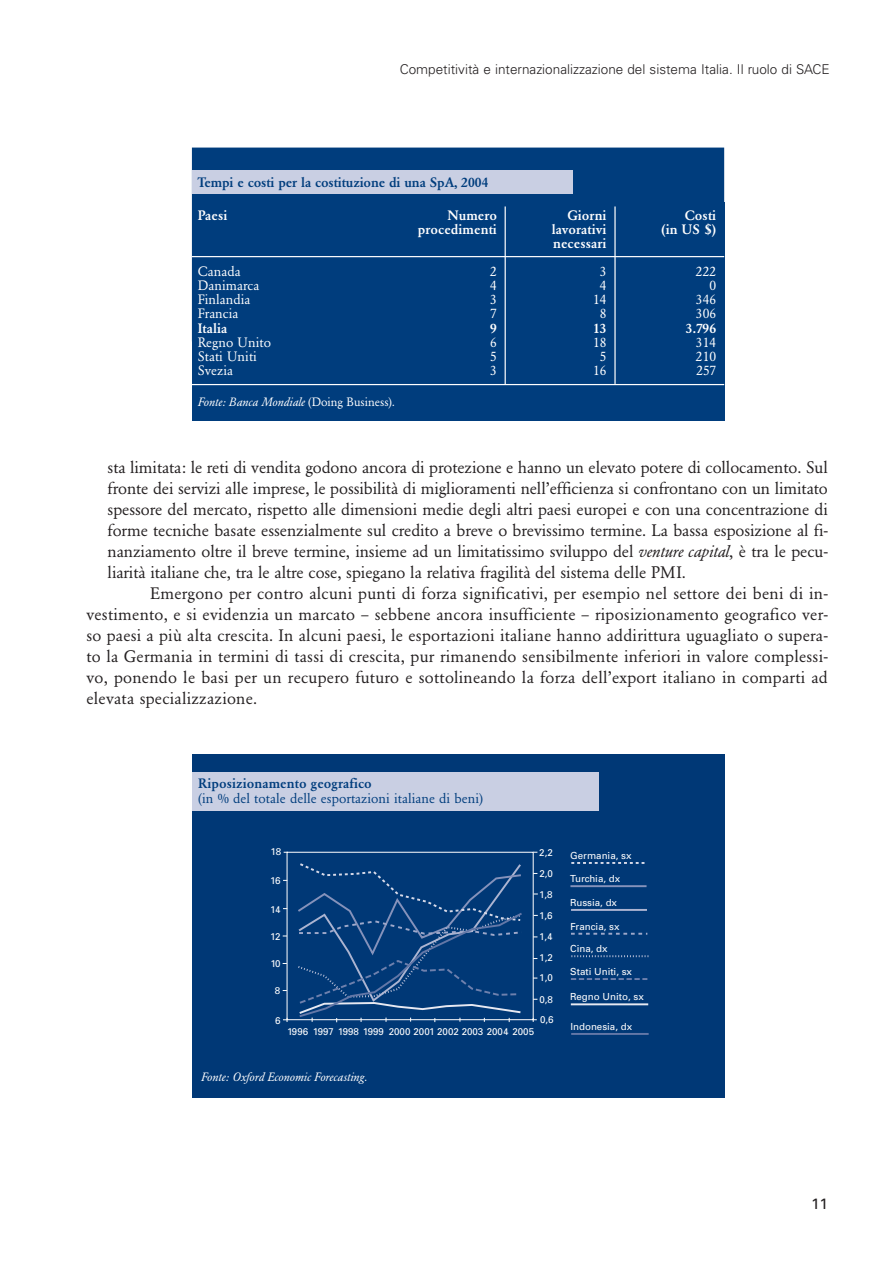
<style>
.page{position:relative;width:893px;height:1263px;background:#fff}
.page>*{position:absolute;margin:0;border:0;box-sizing:border-box;transform-origin:0 0}
.t1{font:16.5px/21px "Garamond BE";letter-spacing:.015em;color:#231f20;text-align:justify}
.t2{font:15px "Univers";color:#231f20}
.t3{font:13.5px "Garamond BE";letter-spacing:.005em;color:#fff}
.t4{font:500 13.5px "Garamond BE";letter-spacing:.005em;color:#fff}
.t5{font:500 13.5px "Garamond BE";letter-spacing:-.01em;color:#003d7d}
.t6{font:300 13.5px "Univers";color:#231f20}
.t7{font:13.5px "Garamond BE";letter-spacing:.005em;color:#003d7d}
.t8{font:italic 12px "Garamond BE";color:#fff}
.t9{font:9.75px/20.4px "Univers";color:#fff}
.s1{font-style:normal}
.s2{font-style:italic}
</style>
<div class="page">
<div style="left:192px;top:754px;width:532px;height:344px;background:#003876"></div>
<svg style="left:532px;top:1018px;width:4px;height:4px"></svg>
<svg style="left:283px;top:1018px;width:4px;height:4px"></svg>
<svg style="left:296px;top:862px;width:228px;height:160px;background:#0e427d"></svg>
<svg style="left:571px;top:978px;width:76px;height:2px"></svg>
<hr style="left:570px;top:885px;width:76px;height:2px;background:#8592bb">
<hr style="left:571px;top:1033px;width:77px;height:2px;background:#6377a7">
<hr style="left:571px;top:909px;width:76px;height:2px;background:#acb4d1">
<hr style="left:571px;top:1003px;width:77px;height:2px;background:#e7e9f2">
<svg style="left:571px;top:955px;width:78px;height:2px"></svg>
<svg style="left:571px;top:933px;width:76px;height:2px"></svg>
<svg style="left:571px;top:862px;width:76px;height:2px"></svg>
<div style="left:192px;top:772px;width:407px;height:39px;background:#c9cfe3"></div>
<div style="left:193px;top:148px;width:530px;height:193px;background:#003d7d"></div>
<div style="left:192px;top:202px;width:532px;height:219px;background:#003d7d"></div>
<hr style="left:614px;top:206px;width:1px;height:178px;background:#fff">
<hr style="left:504px;top:206px;width:2px;height:178px;background:#fff">
<div style="left:192px;top:170px;width:380px;height:24px;background:#c9cfe3"></div>
<hr style="left:192px;top:256px;width:532px;height:1px;background:#fff">
<hr style="left:192px;top:384px;width:532px;height:1px;background:#fff">
<p class="t6" style="left:400px;top:65px;width:431px">Competitività e internazionalizzazione del sistema Italia. Il ruolo di SACE</p>
<p class="t5" style="left:197px;top:177px;width:293px">Tempi e costi per la costituzione di una SpA, 2004</p>
<p class="t4" style="left:198px;top:209px;width:31px">Paesi</p>
<p class="t4" style="left:447px;top:209px;width:51px">Numero</p>
<p class="t4" style="left:567px;top:209px;width:41px">Giorni</p>
<p class="t4" style="left:684px;top:209px;width:33px">Costi</p>
<p class="t4" style="left:418px;top:224px;width:80px">procedimenti</p>
<p class="t4" style="left:551px;top:224px;width:56px">lavorativi</p>
<p class="t4" style="left:661px;top:224px;width:56px">(in US $)</p>
<p class="t4" style="left:553px;top:238px;width:55px">necessari</p>
<p class="t3" style="left:198px;top:266px;width:45px">Canada</p>
<p class="t3" style="left:490px;top:266px;width:8px">2</p>
<p class="t3" style="left:600px;top:266px;width:8px">3</p>
<p class="t3" style="left:695px;top:266px;width:22px">222</p>
<p class="t3" style="left:198px;top:280px;width:63px">Danimarca</p>
<p class="t3" style="left:490px;top:280px;width:8px">4</p>
<p class="t3" style="left:600px;top:280px;width:8px">4</p>
<p class="t3" style="left:709px;top:280px;width:8px">0</p>
<p class="t3" style="left:198px;top:294px;width:54px">Finlandia</p>
<p class="t3" style="left:490px;top:294px;width:8px">3</p>
<p class="t3" style="left:593px;top:294px;width:15px">14</p>
<p class="t3" style="left:695px;top:294px;width:22px">346</p>
<p class="t3" style="left:198px;top:308px;width:42px">Francia</p>
<p class="t3" style="left:490px;top:308px;width:8px">7</p>
<p class="t3" style="left:600px;top:308px;width:8px">8</p>
<p class="t3" style="left:695px;top:308px;width:22px">306</p>
<p class="t4" style="left:198px;top:322px;width:31px">Italia</p>
<p class="t4" style="left:490px;top:322px;width:8px">9</p>
<p class="t4" style="left:593px;top:322px;width:15px">13</p>
<p class="t4" style="left:685px;top:322px;width:32px">3.796</p>
<p class="t3" style="left:198px;top:336px;width:75px">Regno Unito</p>
<p class="t3" style="left:490px;top:336px;width:8px">6</p>
<p class="t3" style="left:593px;top:336px;width:15px">18</p>
<p class="t3" style="left:695px;top:336px;width:22px">314</p>
<p class="t3" style="left:198px;top:350px;width:61px">Stati Uniti</p>
<p class="t3" style="left:490px;top:350px;width:8px">5</p>
<p class="t3" style="left:599px;top:350px;width:8px">5</p>
<p class="t3" style="left:695px;top:350px;width:22px">210</p>
<p class="t3" style="left:198px;top:365px;width:37px">Svezia</p>
<p class="t3" style="left:490px;top:365px;width:8px">3</p>
<p class="t3" style="left:593px;top:365px;width:15px">16</p>
<p class="t3" style="left:696px;top:365px;width:21px">257</p>
<p class="t8" style="left:198px;top:397px;width:199px">Fonte: Banca Mondiale <span class="s1">(Doing Business)</span>.</p>
<p class="t1" style="left:108px;top:458px;width:721px">sta limitata: le reti di vendita godono ancora di protezione e hanno un elevato potere di collocamento. Sul fronte dei servizi alle imprese, le possibilità di miglioramenti nell’efficienza si confrontano con un limitato spessore del mercato, rispetto alle dimensioni medie degli altri paesi europei e con una concentrazione di forme tecniche basate essenzialmente sul credito a breve o brevissimo termine. La bassa esposizione al fi&shy;nanziamento oltre il breve termine, insieme ad un limitatissimo sviluppo del <span class="s2">venture capital</span>, è tra le pecu&shy;liarità italiane che, tra le altre cose, spiegano la relativa fragilità del sistema delle PMI.</p>
<p class="t1" style="left:86px;top:584px;width:743px;text-indent:64px">Emergono per contro alcuni punti di forza significativi, per esempio nel settore dei beni di in&shy;vestimento, e si evidenzia un marcato – sebbene ancora insufficiente – riposizionamento geografico ver&shy;so paesi a più alta crescita. In alcuni paesi, le esportazioni italiane hanno addirittura uguagliato o supera&shy;to la Germania in termini di tassi di crescita, pur rimanendo sensibilmente inferiori in valore complessi&shy;vo, ponendo le basi per un recupero futuro e sottolineando la forza dell’export italiano in comparti ad elevata specializzazione.</p>
<p class="t5" style="left:198px;top:778px;width:175px">Riposizionamento geografico</p>
<p class="t7" style="left:198px;top:792px;width:286px">(in % del totale delle esportazioni italiane di beni)</p>
<p class="t9" style="left:270px;top:842px;width:12px">18</p>
<p class="t9" style="left:270px;top:871px;width:12px">16</p>
<p class="t9" style="left:270px;top:900px;width:12px">14</p>
<p class="t9" style="left:270px;top:927px;width:12px">12</p>
<p class="t9" style="left:270px;top:954px;width:12px">10</p>
<p class="t9" style="left:275px;top:982px;width:7px">8</p>
<p class="t9" style="left:275px;top:1011px;width:7px">6</p>
<p class="t9" style="left:539px;top:843px;width:15px">2,2</p>
<p class="t9" style="left:539px;top:864px;width:15px">2,0</p>
<p class="t9" style="left:539px;top:885px;width:15px">1,8</p>
<p class="t9" style="left:539px;top:906px;width:15px">1,6</p>
<p class="t9" style="left:539px;top:927px;width:15px">1,4</p>
<p class="t9" style="left:539px;top:948px;width:15px">1,2<br>1,0</p>
<p class="t9" style="left:539px;top:990px;width:16px">0,8<br>0,6</p>
<p class="t9" style="left:287px;top:1022px;width:248px">1996 1997 1998 1999 2000 2001 2002 2003 2004 2005</p>
<p class="t8" style="left:201px;top:1072px;width:168px">Fonte: Oxford Economic Forecasting.</p>
<p class="t9" style="left:570px;top:846px;width:63px">Germania, sx</p>
<p class="t9" style="left:570px;top:869px;width:52px">Turchia, dx</p>
<p class="t9" style="left:570px;top:893px;width:48px">Russia, dx</p>
<p class="t9" style="left:570px;top:917px;width:51px">Francia, sx</p>
<p class="t9" style="left:570px;top:939px;width:39px">Cina, dx</p>
<p class="t9" style="left:570px;top:962px;width:63px">Stati Uniti, sx</p>
<p class="t9" style="left:570px;top:987px;width:75px">Regno Unito, sx</p>
<p class="t9" style="left:570px;top:1017px;width:63px">Indonesia, dx</p>
<p class="t2" style="left:811px;top:1198px;width:18px">11</p>
</div>
